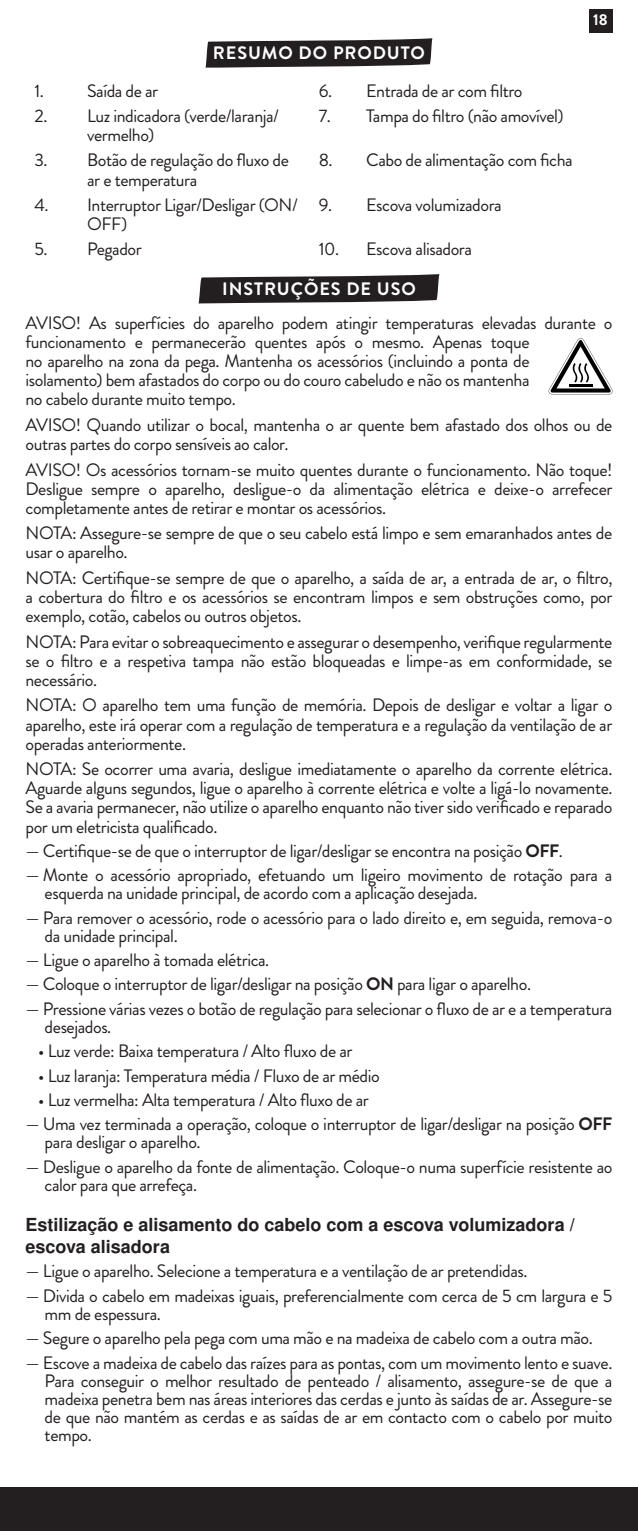
<style>
.page{position:relative;width:638px;height:1531px;background:#fff}
.page>*{position:absolute;margin:0;border:0;box-sizing:border-box;transform-origin:0 0}
.t1{font:18px/19.1px "Brandon Grotesque";letter-spacing:-.025em;color:#231f20}
.t2{font:700 18px/21.6px "Nimbus San LOT";color:#231f20}
.t3{font:700 18px "Brandon Grotesque";letter-spacing:.05em;color:#fff}
.t4{font:700 15.75px "Brandon Grotesque";color:#fff}
.s1{font-weight:700}
</style>
<div class="page">
<div style="left:0;top:1488px;width:638px;height:43px;background:#231f20"></div>
<div style="left:588px;top:9px;width:24px;height:24px;background:#231f20"></div>
<svg style="left:205px;top:38px;width:227px;height:30px;background:#423f3f"></svg>
<svg style="left:198px;top:274px;width:241px;height:29px;background:#3c393a"></svg>
<svg style="left:549px;top:338px;width:63px;height:56px"></svg>
<hr style="left:569px;top:384px;width:23px;height:2px;background:#000001">
<p class="t3" style="left:213px;top:40px;width:213px">RESUMO DO PRODUTO</p>
<p class="t4" style="left:593px;top:9px;width:16px">18</p>
<p class="t1" style="left:35px;top:81px;width:125px">1. Saída de ar</p>
<p class="t1" style="left:319px;top:81px;width:205px">6. Entrada de ar com filtro</p>
<p class="t1" style="left:87px;top:106px;width:193px;text-indent:-53px">2. Luz indicadora (verde/laranja/ vermelho)</p>
<p class="t1" style="left:319px;top:106px;width:246px">7. Tampa do filtro (não amovível)</p>
<p class="t1" style="left:87px;top:151px;width:203px;text-indent:-53px">3. Botão de regulação do fluxo de ar e temperatura</p>
<p class="t1" style="left:319px;top:151px;width:255px">8. Cabo de alimentação com ficha</p>
<p class="t1" style="left:87px;top:195px;width:212px;text-indent:-53px">4. Interruptor Ligar/Desligar (ON/<br>OFF)</p>
<p class="t1" style="left:319px;top:195px;width:185px">9. Escova volumizadora</p>
<p class="t1" style="left:35px;top:240px;width:109px">5. Pegador</p>
<p class="t1" style="left:319px;top:240px;width:155px">10. Escova alisadora</p>
<p class="t3" style="left:222px;top:276px;width:195px">INSTRUÇÕES DE USO</p>
<p class="t1" style="left:26px;top:313px;width:588px">AVISO! As superfícies do aparelho podem atingir temperaturas elevadas durante o funcionamento e permanecerão quentes após o mesmo. Apenas toque<br>no aparelho na zona da pega. Mantenha os acessórios (incluindo a ponta de<br>isolamento) bem afastados do corpo ou do couro cabeludo e não os mantenha<br>no cabelo durante muito tempo.</p>
<p class="t1" style="left:26px;top:415px;width:588px">AVISO! Quando utilizar o bocal, mantenha o ar quente bem afastado dos olhos ou de outras partes do corpo sensíveis ao calor.</p>
<p class="t1" style="left:26px;top:460px;width:588px;text-align:justify">AVISO! Os acessórios tornam-se muito quentes durante o funcionamento. Não toque!<br>Desligue sempre o aparelho, desligue-o da alimentação elétrica e deixe-o arrefecer completamente antes de retirar e montar os acessórios.</p>
<p class="t1" style="left:26px;top:524px;width:588px">NOTA: Assegure-se sempre de que o seu cabelo está limpo e sem emaranhados antes de usar o aparelho.</p>
<p class="t1" style="left:26px;top:568px;width:588px;text-align:justify">NOTA: Certifique-se sempre de que o aparelho, a saída de ar, a entrada de ar, o filtro, a cobertura do filtro e os acessórios se encontram limpos e sem obstruções como, por exemplo, cotão, cabelos ou outros objetos.</p>
<p class="t1" style="left:26px;top:632px;width:588px;text-align:justify">NOTA: Para evitar o sobreaquecimento e assegurar o desempenho, verifique regularmente se o filtro e a respetiva tampa não estão bloqueadas e limpe-as em conformidade, se necessário.</p>
<p class="t1" style="left:26px;top:696px;width:588px;text-align:justify">NOTA: O aparelho tem uma função de memória. Depois de desligar e voltar a ligar o aparelho, este irá operar com a regulação de temperatura e a regulação da ventilação de ar operadas anteriormente.</p>
<p class="t1" style="left:26px;top:760px;width:588px;text-align:justify">NOTA: Se ocorrer uma avaria, desligue imediatamente o aparelho da corrente elétrica.<br>Aguarde alguns segundos, ligue o aparelho à corrente elétrica e volte a ligá-lo novamente.<br>Se a avaria permanecer, não utilize o aparelho enquanto não tiver sido verificado e reparado por um eletricista qualificado.</p>
<p class="t1" style="left:26px;top:841px;width:539px">— Certifique-se de que o interruptor de ligar/desligar se encontra na posição <span class="s1">OFF</span>.</p>
<p class="t1" style="left:45px;top:866px;width:569px;line-height:18px;text-indent:-19px">— Monte o acessório apropriado, efetuando um ligeiro movimento de rotação para a esquerda na unidade principal, de acordo com a aplicação desejada.</p>
<p class="t1" style="left:45px;top:909px;width:569px;line-height:18px;text-indent:-19px">— Para remover o acessório, rode o acessório para o lado direito e, em seguida, remova-o da unidade principal.</p>
<p class="t1" style="left:26px;top:950px;width:245px">— Ligue o aparelho à tomada elétrica.</p>
<p class="t1" style="left:26px;top:975px;width:507px">— Coloque o interruptor de ligar/desligar na posição <span class="s1">ON</span> para ligar o aparelho.</p>
<p class="t1" style="left:45px;top:1000px;width:569px;line-height:18px;text-indent:-19px">— Pressione várias vezes o botão de regulação para selecionar o fluxo de ar e a temperatura desejados.</p>
<p class="t1" style="left:38px;top:1042px;width:316px">• Luz verde: Baixa temperatura / Alto fluxo de ar</p>
<p class="t1" style="left:38px;top:1066px;width:343px">• Luz laranja: Temperatura média / Fluxo de ar médio</p>
<p class="t1" style="left:38px;top:1090px;width:332px">• Luz vermelha: Alta temperatura / Alto fluxo de ar</p>
<p class="t1" style="left:45px;top:1115px;width:569px;line-height:18px;text-indent:-19px">— Uma vez terminada a operação, coloque o interruptor de ligar/desligar na posição <span class="s1">OFF </span>para desligar o aparelho.</p>
<p class="t1" style="left:45px;top:1158px;width:569px;line-height:18px;text-indent:-19px">— Desligue o aparelho da fonte de alimentação. Coloque-o numa superfície resistente ao calor para que arrefeça.</p>
<p class="t2" style="left:26px;top:1215px;width:550px">Estilização e alisamento do cabelo com a escova volumizadora / escova alisadora</p>
<p class="t1" style="left:26px;top:1262px;width:503px">— Ligue o aparelho. Selecione a temperatura e a ventilação de ar pretendidas.</p>
<p class="t1" style="left:45px;top:1287px;width:569px;line-height:18px;text-indent:-19px">— Divida o cabelo em madeixas iguais, preferencialmente com cerca de 5 cm largura e 5 mm de espessura.</p>
<p class="t1" style="left:26px;top:1328px;width:569px">— Segure o aparelho pela pega com uma mão e na madeixa de cabelo com a outra mão.</p>
<p class="t1" style="left:45px;top:1353px;width:569px;line-height:18px;text-align:justify;text-indent:-19px">— Escove a madeixa de cabelo das raízes para as pontas, com um movimento lento e suave.<br>Para conseguir o melhor resultado de penteado / alisamento, assegure-se de que a madeixa penetra bem nas áreas interiores das cerdas e junto às saídas de ar. Assegure-se de que não mantém as cerdas e as saídas de ar em contacto com o cabelo por muito tempo.</p>
</div>
